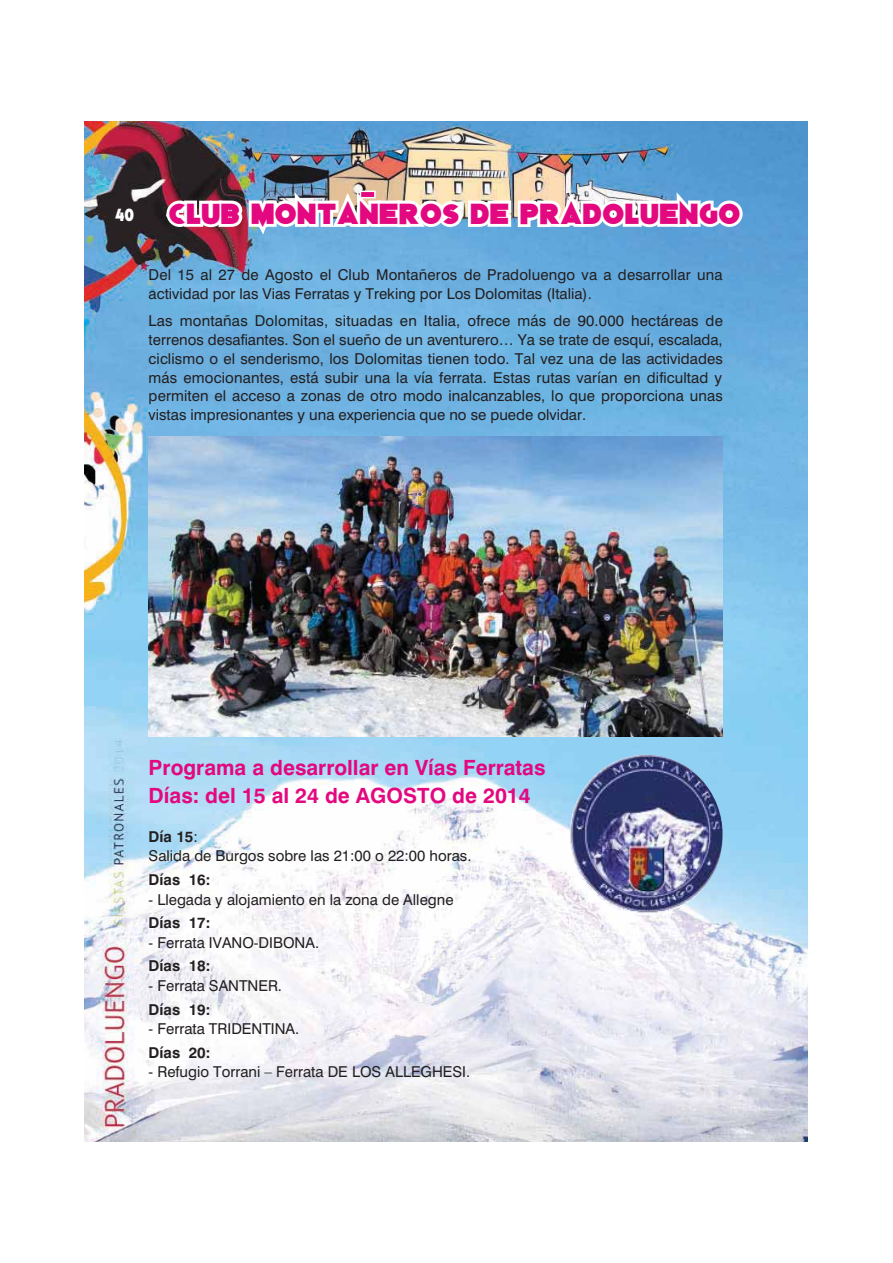
<style>
.page{position:relative;width:893px;height:1263px;background:#fff}
.page>*{position:absolute;margin:0;border:0;box-sizing:border-box;transform-origin:0 0}
.t1{font:28.5px "DYLANDOG";letter-spacing:.065em;color:#e3087f}
.t2{font:700 21px/28px "Swiss 721 BT";color:#e3087f}
.t3{font:15px/18.8px "Swiss 721 BT";color:#231f20}
.t4{font:700 15px "Swiss 721 BT";color:#231f20}
.s1{font-family:"Kabel";font-weight:900;font-size:18px;color:#fff}
.s2{font-weight:700}
</style>
<div class="page">
<img style="left:85px;top:121px;width:723px;height:1021px">
<img style="left:163px;top:194px;width:117px;height:58px">
<div style="left:272px;top:201px;width:27px;height:26px;border:6px solid #fff;border-radius:50%"></div>
<div style="left:279px;top:207px;width:13px;height:14px;border:6px solid #fff;border-radius:50%"></div>
<img style="left:291px;top:173px;width:317px;height:57px">
<div style="left:600px;top:201px;width:27px;height:26px;border:6px solid #fff;border-radius:50%"></div>
<div style="left:606px;top:207px;width:14px;height:14px;border:6px solid #fff;border-radius:50%"></div>
<svg style="left:620px;top:184px;width:103px;height:46px"></svg>
<div style="left:716px;top:201px;width:26px;height:26px;border:6px solid #fff;border-radius:50%"></div>
<div style="left:722px;top:207px;width:14px;height:14px;border:6px solid #fff;border-radius:50%"></div>
<img style="left:149px;top:437px;width:574px;height:300px">
<div style="left:360px;top:191px;width:15px;height:7px;background:#e3087f"></div>
<div style="left:360px;top:191px;width:16px;height:7px;border:2px solid #fff"></div>
<img style="left:570px;top:755px;width:153px;height:160px;border-radius:50%">
<h1 class="t1" style="left:115px;top:197px;width:626px"><span class="s1">40</span> CLUB MONTANEROS DE PRADOLUENGO</h1>
<p class="t3" style="left:149px;top:266px;width:575px">Del 15 al 27 de Agosto el Club Montañeros de Pradoluengo va a desarrollar una actividad por las Vias Ferratas y Treking por Los Dolomitas (Italia).</p>
<p class="t3" style="left:149px;top:312px;width:576px;text-align:justify">Las montañas Dolomitas, situadas en Italia, ofrece más de 90.000 hectáreas de terrenos desafiantes. Son el sueño de un aventurero… Ya se trate de esquí, escalada, ciclismo o el senderismo, los Dolomitas tienen todo. Tal vez una de las actividades más emocionantes, está subir una la vía ferrata. Estas rutas varían en dificultad y permiten el acceso a zonas de otro modo inalcanzables, lo que proporciona unas vistas impresionantes y una experiencia que no se puede olvidar.</p>
<h2 class="t2" style="left:149px;top:755px;width:398px">Programa a desarrollar en Vías Ferratas<br>Días: del 15 al 24 de AGOSTO de 2014</h2>
<p class="t3" style="left:149px;top:827px;width:324px;line-height:19.5px"><span class="s2">Día 15</span>:<br>Salida de Burgos sobre las 21:00 o 22:00 horas.</p>
<p class="t4" style="left:149px;top:873px;width:63px">Días 16:</p>
<p class="t3" style="left:149px;top:891px;width:306px">- Llegada y alojamiento en la zona de Allegne</p>
<p class="t4" style="left:149px;top:917px;width:63px">Días 17:</p>
<p class="t3" style="left:149px;top:934px;width:172px">- Ferrata IVANO-DIBONA.</p>
<p class="t4" style="left:149px;top:960px;width:63px">Días 18:</p>
<p class="t3" style="left:149px;top:977px;width:135px">- Ferrata SANTNER.</p>
<p class="t4" style="left:149px;top:1003px;width:63px">Días 19:</p>
<p class="t3" style="left:149px;top:1020px;width:152px">- Ferrata TRIDENTINA.</p>
<p class="t4" style="left:149px;top:1046px;width:63px">Días 20:</p>
<p class="t3" style="left:149px;top:1063px;width:323px">- Refugio Torrani – Ferrata DE LOS ALLEGHESI.</p>
</div>
